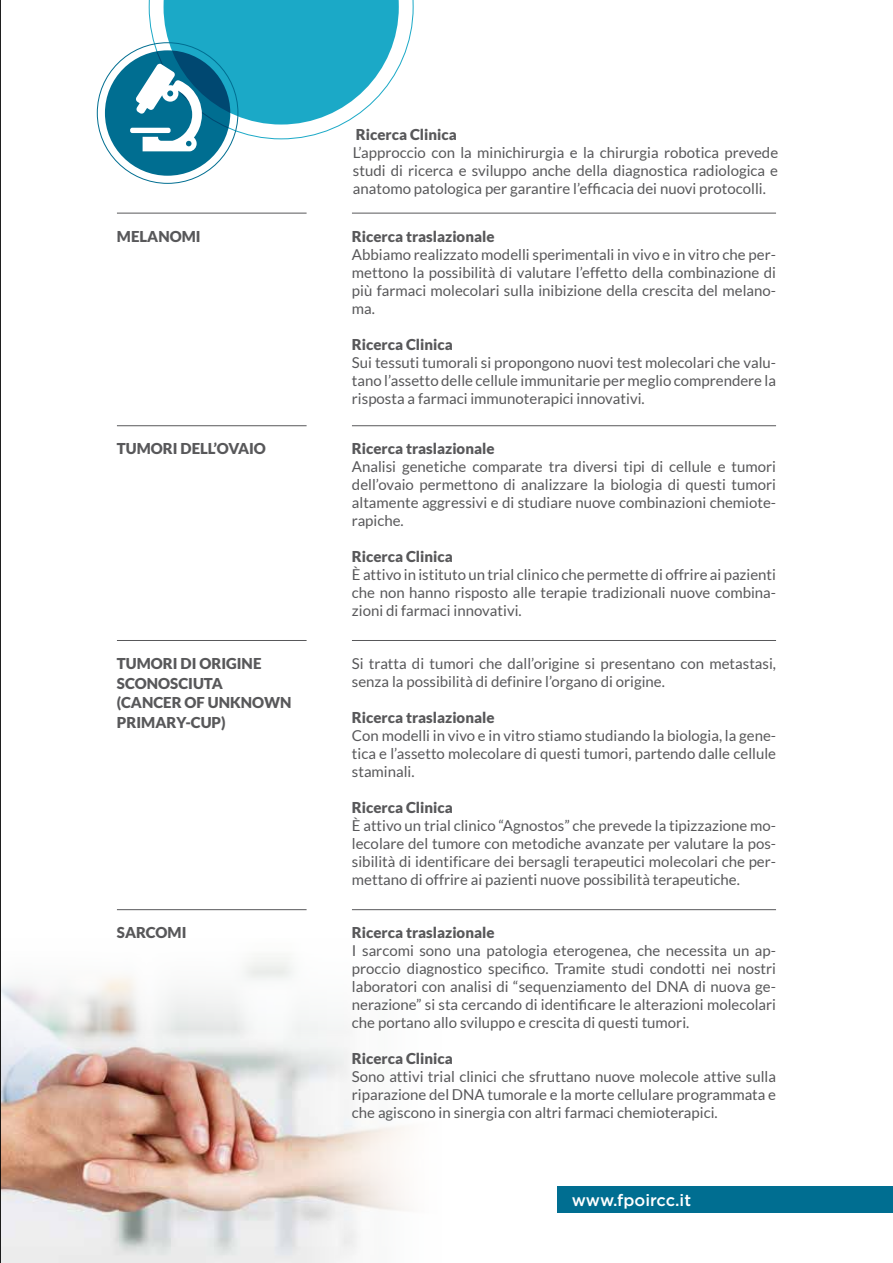
<style>
.page{position:relative;width:893px;height:1263px;background:#fff}
.page>*{position:absolute;margin:0;border:0;box-sizing:border-box;transform-origin:0 0}
.t1{font:500 16.5px "Gotham";color:#fff}
.t2{font:15px/18px "Lato";color:#58585a;text-align:justify}
.t3{font:900 15px/19.5px "Lato";color:#58585a}
</style>
<div class="page">
<img style="left:1px;top:957px;width:408px;height:306px">
<hr style="left:0;top:0;width:1px;height:1263px;background:#000">
<hr style="left:117px;top:213px;width:190px;height:1px;background:#58585a">
<hr style="left:117px;top:425px;width:190px;height:1px;background:#58585a">
<hr style="left:117px;top:640px;width:190px;height:1px;background:#58585a">
<hr style="left:117px;top:909px;width:190px;height:1px;background:#58585a">
<hr style="left:352px;top:213px;width:424px;height:1px;background:#58585a">
<hr style="left:352px;top:425px;width:424px;height:1px;background:#58585a">
<hr style="left:352px;top:640px;width:424px;height:1px;background:#58585a">
<hr style="left:352px;top:909px;width:424px;height:1px;background:#58585a">
<div style="left:557px;top:1186px;width:336px;height:26px;background:#006e91"></div>
<div style="left:105px;top:50px;width:125px;height:126px;background:#006e91;border-radius:50%"></div>
<div style="left:130px;top:128px;width:41px;height:5px;background:#fff;border-radius:2px"></div>
<svg style="left:135px;top:0;width:278px;height:151px"></svg>
<p class="t3" style="left:117px;top:226px;width:85px">MELANOMI</p>
<p class="t3" style="left:117px;top:439px;width:44px">Tumori</p>
<p class="t3" style="left:181px;top:439px;width:68px">dell’Ovaio</p>
<p class="t3" style="left:117px;top:654px;width:44px">Tumori</p>
<p class="t3" style="left:181px;top:654px;width:29px">di origine</p>
<p class="t3" style="left:117px;top:673px;width:30px">sconos</p>
<p class="t3" style="left:117px;top:673px;width:176px;text-indent:61px">ciuta<br>(cancer of unknown pri mary-CUP)</p>
<p class="t3" style="left:117px;top:923px;width:69px">Sarco mi</p>
<p class="t3" style="left:356px;top:124px;width:102px">Ricerca Clinica</p>
<p class="t2" style="left:353px;top:143px;width:427px">L’approccio con la minichirurgia e la chirurgia robotica prevede studi di ricerca e sviluppo anche della diagnostica radiologica e anatomo patologica per garantire l’efficacia dei nuovi protocolli.</p>
<p class="t3" style="left:352px;top:226px;width:144px">Ricerca traslazionale</p>
<p class="t2" style="left:352px;top:245px;width:426px">Abbiamo realizzato modelli sperimentali in vivo e in vitro che per&shy;mettono la possibilità di valutare l’effetto della combinazione di più farmaci molecolari sulla inibizione della crescita del melano&shy;ma.</p>
<p class="t3" style="left:352px;top:334px;width:102px">Ricerca Clinica</p>
<p class="t2" style="left:352px;top:353px;width:426px">Sui tessuti tumorali si propongono nuovi test molecolari che valu&shy;tano l’assetto delle cellule immunitarie per meglio comprendere la risposta a farmaci immunoterapici innovativi.</p>
<p class="t3" style="left:352px;top:439px;width:144px">Ricerca traslazionale</p>
<p class="t2" style="left:352px;top:458px;width:426px">Analisi genetiche comparate tra diversi tipi di cellule e tumori dell’ovaio permettono di analizzare la biologia di questi tumori altamente aggressivi e di studiare nuove combinazioni chemiote&shy;rapiche.</p>
<p class="t3" style="left:352px;top:547px;width:102px">Ricerca Clinica</p>
<p class="t2" style="left:352px;top:566px;width:426px">È attivo in istituto un trial clinico che permette di offrire ai pazienti che non hanno risposto alle terapie tradizionali nuove combina&shy;zioni di farmaci innovativi.</p>
<p class="t2" style="left:352px;top:655px;width:426px">Si tratta di tumori che dall’origine si presentano con metastasi, senza la possibilità di definire l’organo di origine.</p>
<p class="t3" style="left:352px;top:708px;width:144px">Ricerca traslazionale</p>
<p class="t2" style="left:352px;top:727px;width:426px">Con modelli in vivo e in vitro stiamo studiando la biologia, la gene&shy;tica e l’assetto molecolare di questi tumori, partendo dalle cellule staminali.</p>
<p class="t3" style="left:352px;top:798px;width:102px">Ricerca Clinica</p>
<p class="t2" style="left:352px;top:817px;width:426px">È attivo un trial clinico “Agnostos” che prevede la tipizzazione mo&shy;lecolare del tumore con metodiche avanzate per valutare la pos&shy;sibilità di identificare dei bersagli terapeutici molecolari che per&shy;mettano di offrire ai pazienti nuove possibilità terapeutiche.</p>
<p class="t3" style="left:352px;top:923px;width:144px">Ricerca traslazionale</p>
<p class="t2" style="left:352px;top:942px;width:426px">I sarcomi sono una patologia eterogenea, che necessita un ap&shy;proccio diagnostico specifico. Tramite studi condotti nei nostri laboratori con analisi di “sequenziamento del DNA di nuova ge&shy;nerazione” si sta cercando di identificare le alterazioni molecolari che portano allo sviluppo e crescita di questi tumori.</p>
<p class="t3" style="left:352px;top:1049px;width:102px">Ricerca Clinica</p>
<p class="t2" style="left:352px;top:1068px;width:426px">Sono attivi trial clinici che sfruttano nuove molecole attive sulla riparazione del DNA tumorale e la morte cellulare programmata e che agiscono in sinergia con altri farmaci chemioterapici.</p>
<p class="t1" style="left:572px;top:1189px;width:121px">www.fpoircc.it</p>
</div>
